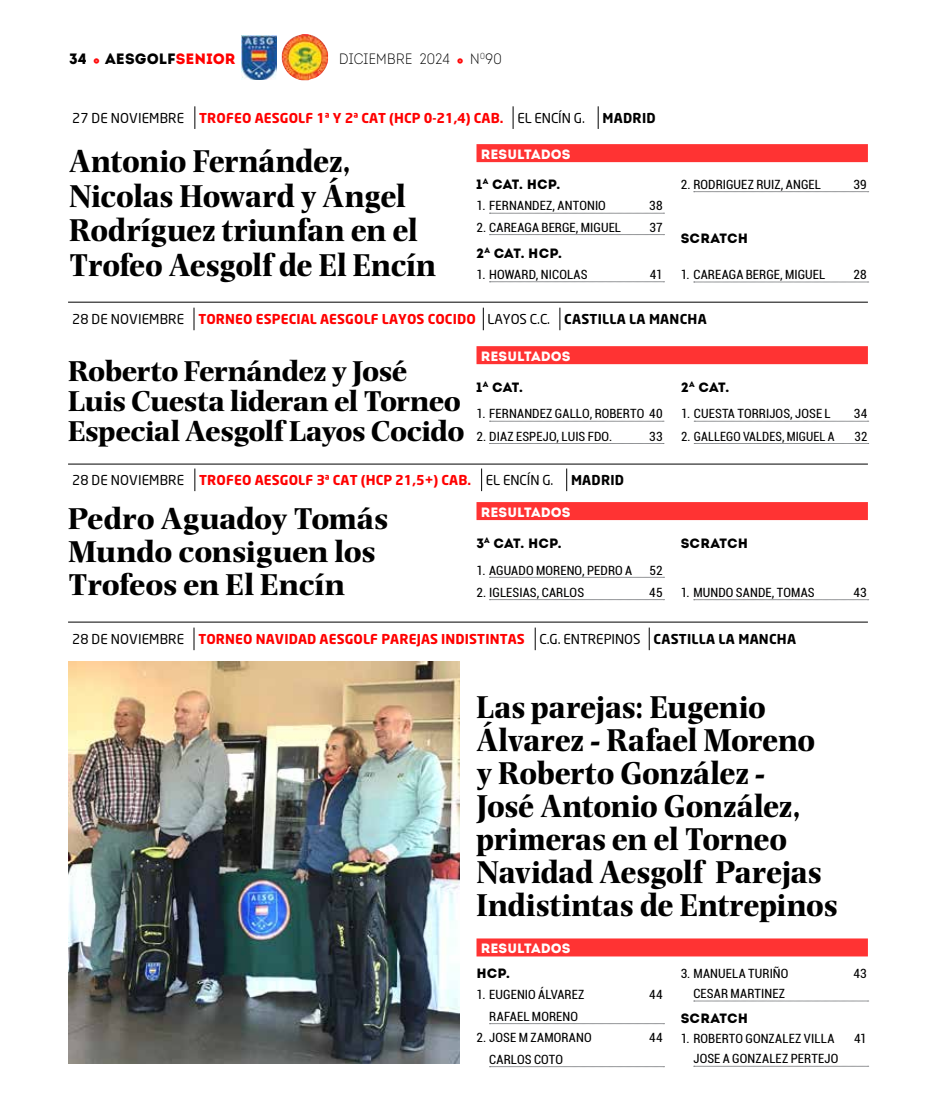
<style>
.page{position:relative;width:936px;height:1106px;background:#fff}
.page>*{position:absolute;margin:0;border:0;box-sizing:border-box;transform-origin:0 0}
.t1{font:700 33px/33px "Photina MT Std";letter-spacing:-.01em;color:#000;scale:.94 1}
.t2{font:700 31.5px/33px "Photina MT Std";letter-spacing:-.01em;color:#000}
.t3{font:700 30px/30px "Photina MT Std";letter-spacing:-.02em;color:#000}
.t4{font:15px "Intro Cond Light Free";letter-spacing:.02em;color:#000}
.t5{font:15px "Intro";letter-spacing:.005em;color:#000}
.t6{font:700 13.5px "Neo Sans";letter-spacing:.01em;color:#f00}
.t7{font:13.5px "Intro";letter-spacing:.005em;color:#000}
.t8{font:13.5px "Intro";letter-spacing:.01em;color:#fff}
.t9{font:700 13.5px "Neo Sans";letter-spacing:.02em;color:#000}
.t10{font:condensed 12.75px "Roboto";letter-spacing:.01em;color:#000}
.t11{font:condensed 12.75px "Roboto";letter-spacing:.01em;color:#000;scale:.96 1}
.s1{font-family:"Intro Cond Light Free";font-size:8.7px;color:#f00}
.s2{color:#f00}
.s3{font-size:8.7px;color:#f00}
.s4{font-weight:400;color:#000}
.s5{color:#000}
</style>
<div class="page">
<img style="left:282px;top:34px;width:46px;height:46px">
<img style="left:241px;top:36px;width:35px;height:44px">
<svg style="left:194px;top:106px;width:1px;height:23px"></svg>
<svg style="left:512px;top:106px;width:1px;height:23px"></svg>
<svg style="left:597px;top:106px;width:1px;height:23px"></svg>
<svg style="left:194px;top:468px;width:1px;height:23px"></svg>
<svg style="left:481px;top:468px;width:1px;height:23px"></svg>
<svg style="left:566px;top:468px;width:1px;height:23px"></svg>
<hr style="left:68px;top:464px;width:799px;height:1px;background:#000">
<div style="left:476px;top:144px;width:391px;height:18px;background:#f33"></div>
<svg style="left:489px;top:213px;width:175px;height:1px"></svg>
<svg style="left:489px;top:234px;width:175px;height:1px"></svg>
<svg style="left:489px;top:281px;width:175px;height:1px"></svg>
<svg style="left:693px;top:191px;width:175px;height:1px"></svg>
<svg style="left:693px;top:282px;width:175px;height:1px"></svg>
<div style="left:476px;top:502px;width:391px;height:18px;background:#f33"></div>
<svg style="left:489px;top:577px;width:175px;height:1px"></svg>
<svg style="left:489px;top:599px;width:175px;height:1px"></svg>
<svg style="left:693px;top:599px;width:175px;height:1px"></svg>
<div style="left:476px;top:346px;width:391px;height:18px;background:#f33"></div>
<svg style="left:489px;top:421px;width:175px;height:1px"></svg>
<svg style="left:489px;top:443px;width:175px;height:1px"></svg>
<svg style="left:694px;top:421px;width:174px;height:1px"></svg>
<svg style="left:694px;top:443px;width:174px;height:1px"></svg>
<svg style="left:194px;top:308px;width:1px;height:22px"></svg>
<svg style="left:483px;top:308px;width:1px;height:22px"></svg>
<svg style="left:559px;top:308px;width:1px;height:22px"></svg>
<hr style="left:68px;top:302px;width:799px;height:1px;background:#000">
<svg style="left:194px;top:627px;width:1px;height:23px"></svg>
<svg style="left:535px;top:627px;width:1px;height:23px"></svg>
<svg style="left:648px;top:627px;width:1px;height:23px"></svg>
<hr style="left:68px;top:621px;width:799px;height:1px;background:#000">
<div style="left:476px;top:938px;width:391px;height:18px;background:#f33"></div>
<svg style="left:489px;top:1023px;width:175px;height:1px"></svg>
<svg style="left:489px;top:1066px;width:175px;height:1px"></svg>
<svg style="left:693px;top:1000px;width:175px;height:1px"></svg>
<svg style="left:693px;top:1066px;width:175px;height:1px"></svg>
<img style="left:68px;top:661px;width:391px;height:403px">
<p class="t5" style="left:69px;top:50px;width:168px">34 <span class="s1">-</span> AESGOLF<span class="s2">SENIOR</span></p>
<p class="t4" style="left:339px;top:50px;width:164px">DICIEMBRE 2024 <span class="s3">-</span> N<sup>0</sup>90</p>
<p class="t6" style="left:72px;top:109px;width:514px"><span class="s4">27 DE NOVIEMBRE</span> TROFEO AESGOLF 1ª Y 2ª CAT (HCP 0-21,4) CAB. <span class="s4">EL ENCÍN G.</span></p>
<p class="t9" style="left:602px;top:109px;width:55px">MADRID</p>
<h1 class="t1" style="left:69px;top:144px;width:392px;line-height:34.5px">Antonio Fernández,<br>Nicolas Howard y Ángel<br>Rodríguez triunfan en el<br>Trofeo Aesgolf de El Encín</h1>
<p class="t8" style="left:480px;top:146px;width:91px">RESULTADOS</p>
<p class="t7" style="left:476px;top:176px;width:85px">1<sup>A</sup> CAT. HCP.</p>
<p class="t10" style="left:476px;top:197px;width:131px">1. FERNANDEZ, ANTONIO</p>
<p class="t10" style="left:649px;top:197px;width:15px">38</p>
<p class="t10" style="left:476px;top:218px;width:146px">2. CAREAGA BERGE, MIGUEL</p>
<p class="t10" style="left:649px;top:218px;width:15px">37</p>
<p class="t7" style="left:476px;top:245px;width:87px">2<sup>A</sup> CAT. HCP.</p>
<p class="t10" style="left:476px;top:266px;width:113px">1. HOWARD, NICOLAS</p>
<p class="t10" style="left:650px;top:266px;width:14px">41</p>
<p class="t10" style="left:680px;top:176px;width:142px">2. RODRIGUEZ RUIZ, ANGEL</p>
<p class="t10" style="left:853px;top:176px;width:15px">39</p>
<p class="t7" style="left:680px;top:230px;width:69px">SCRATCH</p>
<p class="t10" style="left:680px;top:266px;width:146px">1. CAREAGA BERGE, MIGUEL</p>
<p class="t10" style="left:853px;top:266px;width:15px">28</p>
<p class="t6" style="left:72px;top:310px;width:635px"><span class="s4">28 DE NOVIEMBRE</span> TORNEO ESPECIAL AESGOLF LAYOS COCIDO <span class="s4">LAYOS C.C.</span> <span class="s5">CASTILLA LA MANCHA</span></p>
<h3 class="t3" style="left:68px;top:356px;width:398px">Roberto Fernández y José<br>Luis Cuesta lideran el Torneo<br>Especial Aesgolf Layos Cocido</h3>
<p class="t8" style="left:480px;top:348px;width:91px">RESULTADOS</p>
<p class="t7" style="left:476px;top:379px;width:48px">1<sup>A</sup> CAT.</p>
<p class="t10" style="left:476px;top:405px;width:188px">1. FERNANDEZ GALLO, ROBERTO 40</p>
<p class="t10" style="left:476px;top:427px;width:137px">2. DIAZ ESPEJO, LUIS FDO.</p>
<p class="t10" style="left:649px;top:427px;width:15px">33</p>
<p class="t6" style="left:72px;top:471px;width:482px"><span class="s4">28 DE NOVIEMBRE</span> TROFEO AESGOLF 3ª CAT (HCP 21,5+) CAB. <span class="s4">EL ENCÍN G.</span></p>
<p class="t9" style="left:571px;top:471px;width:55px">MADRID</p>
<h2 class="t2" style="left:68px;top:502px;width:321px">Pedro Aguadoy Tomás<br>Mundo consiguen los<br>Trofeos en El Encín</h2>
<p class="t8" style="left:480px;top:504px;width:91px">RESULTADOS</p>
<p class="t7" style="left:476px;top:535px;width:87px">3<sup>A</sup> CAT. HCP.</p>
<p class="t10" style="left:476px;top:561px;width:157px">1. AGUADO MORENO, PEDRO A</p>
<p class="t10" style="left:649px;top:561px;width:15px">52</p>
<p class="t10" style="left:476px;top:583px;width:109px">2. IGLESIAS, CARLOS</p>
<p class="t10" style="left:649px;top:583px;width:15px">45</p>
<p class="t7" style="left:681px;top:379px;width:50px">2<sup>A</sup> CAT.</p>
<p class="t10" style="left:681px;top:405px;width:151px">1. CUESTA TORRIJOS, JOSE L</p>
<p class="t10" style="left:853px;top:405px;width:15px">34</p>
<p class="t11" style="left:681px;top:427px;width:161px">2. GALLEGO VALDES, MIGUEL A</p>
<p class="t11" style="left:854px;top:427px;width:15px">32</p>
<p class="t7" style="left:680px;top:535px;width:69px">SCRATCH</p>
<p class="t10" style="left:680px;top:583px;width:135px">1. MUNDO SANDE, TOMAS</p>
<p class="t10" style="left:853px;top:583px;width:15px">43</p>
<p class="t6" style="left:72px;top:630px;width:725px"><span class="s4">28 DE NOVIEMBRE</span> TORNEO NAVIDAD AESGOLF PAREJAS INDISTINTAS <span class="s4">C.G. ENTREPINOS</span> <span class="s5">CASTILLA LA MANCHA</span></p>
<h1 class="t1" style="left:476px;top:690px;width:385px">Las parejas: Eugenio<br>Álvarez - Rafael Moreno y Roberto González -<br>José Antonio González, primeras en el Torneo<br>Navidad Aesgolf Parejas<br>Indistintas de Entrepinos</h1>
<p class="t8" style="left:480px;top:940px;width:91px">RESULTADOS</p>
<p class="t7" style="left:476px;top:965px;width:35px">HCP.</p>
<p class="t10" style="left:476px;top:986px;width:109px">1. EUGENIO ÁLVAREZ</p>
<p class="t10" style="left:649px;top:986px;width:15px">44</p>
<p class="t10" style="left:489px;top:1007px;width:90px">RAFAEL MORENO</p>
<p class="t10" style="left:476px;top:1029px;width:117px">2. JOSE M ZAMORANO</p>
<p class="t10" style="left:649px;top:1029px;width:15px">44</p>
<p class="t10" style="left:489px;top:1050px;width:75px">CARLOS COTO</p>
<p class="t10" style="left:680px;top:964px;width:109px">3. MANUELA TURIÑO</p>
<p class="t10" style="left:853px;top:964px;width:15px">43</p>
<p class="t10" style="left:693px;top:984px;width:93px">CESAR MARTINEZ</p>
<p class="t7" style="left:680px;top:1010px;width:69px">SCRATCH</p>
<p class="t10" style="left:680px;top:1029px;width:155px">1. ROBERTO GONZALEZ VILLA</p>
<p class="t10" style="left:854px;top:1029px;width:14px">41</p>
<p class="t10" style="left:693px;top:1050px;width:146px">JOSE A GONZALEZ PERTEJO</p>
</div>
